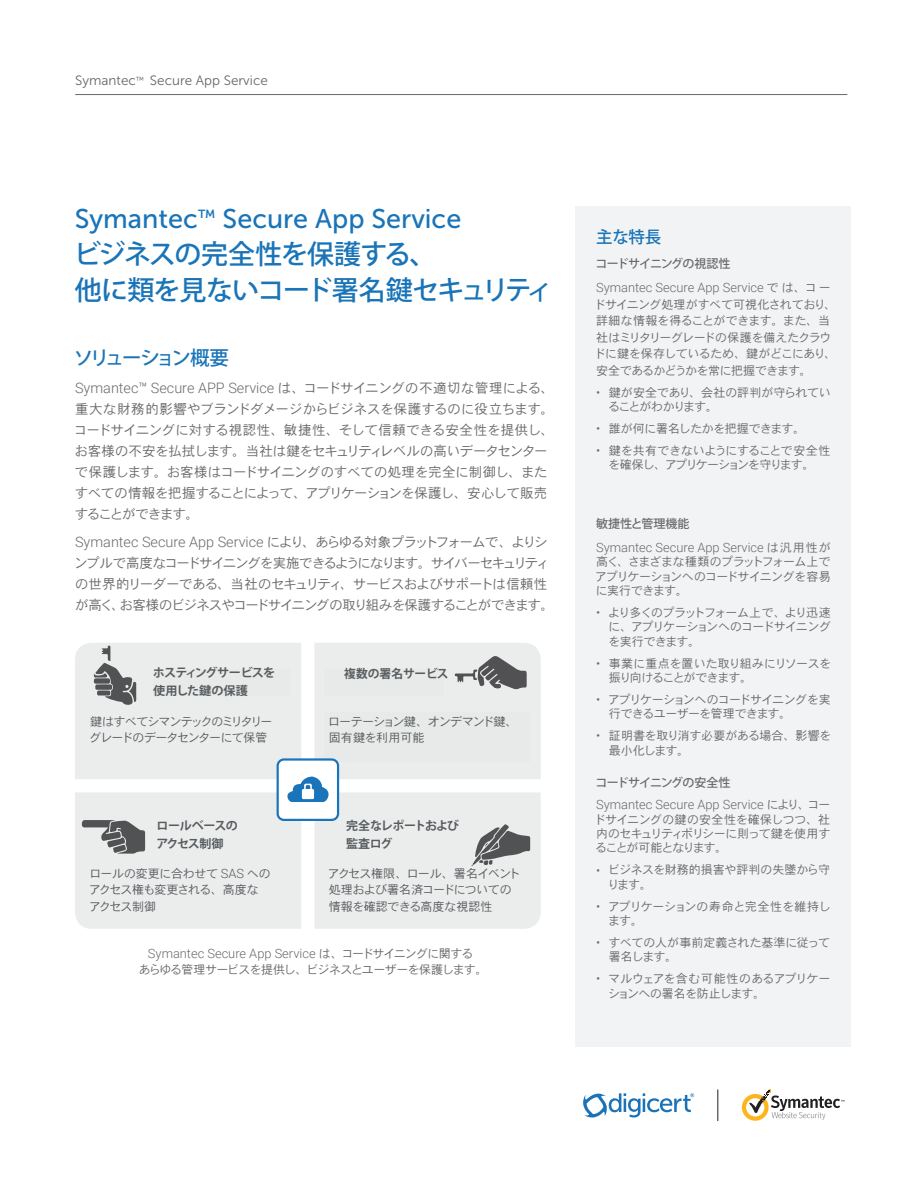
<style>
.page{position:relative;width:918px;height:1188px;background:#fff}
.page>*{position:absolute;margin:0;border:0;box-sizing:border-box;transform-origin:0 0}
.t1{font:500 27px/36px "Koz Go Pro";letter-spacing:-.04em;color:#1974b8}
.t2{font:27px "Museo Sans 500";color:#1974b8}
.t3{font:500 19.5px "Koz Go Pro";letter-spacing:-.14em;color:#1974b8}
.t4{font:500 16.5px "Koz Go Pro";color:#1974b8}
.t5{font:300 14.4px "Roboto";color:#6a6a6c}
.t6{font:13.5px/21px "Heisei Kaku Go Std W3";letter-spacing:-.04em;color:#6a6a6c}
.t7{font:13.5px/21px "Heisei Kaku Go Std W3";letter-spacing:-.08em;color:#6a6a6c}
.t8{font:13.5px "Museo Sans 300";color:#6a6a6c}
.t9{font:13.5px "Museo Sans 300";color:#686766}
.t10{font:300 12.9px "Roboto";color:#6a6a6c}
.t11{font:12px/14.4px "Heisei Kaku Go Std W3";letter-spacing:-.045em;color:#6a6a6c}
.t12{font:12px/14.4px "Heisei Kaku Go Std W3";letter-spacing:-.02em;color:#6a6a6c}
.t13{font:12px/16.5px "Heisei Kaku Go Std W3";letter-spacing:-.06em;color:#595c5f}
.t14{font:12px/16.5px "Heisei Kaku Go Std W3";letter-spacing:-.035em;color:#595c5f}
.t15{font:12px/16.5px "Heisei Kaku Go Std W3";letter-spacing:-.09em;color:#595c5f}
.t16{font:500 12px "Koz Go Pro";letter-spacing:-.055em;color:#6a6a6c}
.t17{font:12px/14.4px "Heisei Kaku Go Std W3";letter-spacing:-.025em;color:#6a6a6c}
.t18{font:700 12px/18px "Koz Go Pro";letter-spacing:-.07em;color:#595c5f}
.t19{font:700 12px/18px "Koz Go Pro";letter-spacing:-.05em;color:#595c5f}
.t20{font:700 12px/18px "Koz Go Pro";letter-spacing:-.03em;color:#595c5f}
.t21{font:700 12px "Koz Go Pro";letter-spacing:-.005em;color:#595c5f}
.t22{font:500 12px "Koz Go Pro";letter-spacing:-.005em;color:#6a6a6c}
.s1{color:#686766}
.s2{font-family:"Heisei Kaku Go Std W3";font-weight:400;font-size:13.5px}
.s3{font-family:"Heisei Kaku Go Std W3";font-weight:400;font-size:12px}
.s4{font-family:"Roboto";font-weight:300;font-size:12.9px}
</style>
<div class="page">
<hr style="left:75px;top:94px;width:772px;height:1px;background:#686766">
<svg style="left:583px;top:1093px;width:111px;height:25px"></svg>
<hr style="left:718px;top:1090px;width:1px;height:31px;background:#221e21">
<svg style="left:742px;top:1090px;width:102px;height:31px"></svg>
<div style="left:576px;top:207px;width:275px;height:840px;background:#f2f3f4"></div>
<svg style="left:75px;top:643px;width:466px;height:286px;background:#e5e7e8"></svg>
<p class="t8" style="left:75px;top:74px;width:196px"><span class="s1">S</span>ymantec™ Secure App Service</p>
<p class="t9" style="left:136px;top:73px;width:133px"><sup>™</sup> Secure App Service</p>
<h1 class="t2" style="left:75px;top:203px;width:388px">Symantec<sup>™</sup> Secure App Service</h1>
<h1 class="t1" style="left:74px;top:237px;width:481px">ビジネスの完全性を保護する、<br>他に類を見ないコード署名鍵セキュリティ</h1>
<h2 class="t3" style="left:74px;top:345px;width:157px">ソリューション概要</h2>
<p class="t5" style="left:75px;top:378px;width:480px">Symantec™ Secure APP Service <span class="s2">は、コードサイニングの不適切な管理による、</span></p>
<p class="t6" style="left:74px;top:398px;width:482px">重大な財務的影響やブランドダメージからビジネスを保護するのに役立ちます。コードサイニングに対する視認性、敏捷性、そして信頼できる安全性を提供し、お客様の不安を払拭します。当社は鍵をセキュリティレベルの高いデータセンターで保護します。お客様はコードサイニングのすべての処理を完全に制御し、またすべての情報を把握することによって、アプリケーションを保護し、安心して販売することができます。</p>
<p class="t5" style="left:75px;top:532px;width:474px">Symantec Secure App Service <span class="s2">により、あらゆる対象プラットフォームで、よりシ</span></p>
<p class="t7" style="left:74px;top:553px;width:481px">ンプルで高度なコードサイニングを実施できるようになります。サイバーセキュリティの世界的リーダーである、当社のセキュリティ、サービスおよびサポートは信頼性が高く、お客様のビジネスやコードサイニングの取り組みを保護することができます。</p>
<p class="t18" style="left:153px;top:665px;width:124px">ホスティングサービスを使用した鍵の保護</p>
<p class="t15" style="left:90px;top:713px;width:184px">鍵はすべてシマンテックのミリタリーグレードのデータセンターにて保管</p>
<p class="t21" style="left:344px;top:665px;width:106px">複数の署名サービス</p>
<p class="t13" style="left:328px;top:713px;width:191px">ローテーション鍵、オンデマンド鍵、固有鍵を利用可能</p>
<p class="t19" style="left:346px;top:817px;width:115px">完全なレポートおよび監査ログ</p>
<p class="t13" style="left:328px;top:865px;width:194px">アクセス権限、ロール、署名イベント処理および署名済コードについての情報を確認できる高度な視認性</p>
<p class="t10" style="left:148px;top:945px;width:327px">Symantec Secure App Service <span class="s3">は、コードサイニングに関する</span></p>
<p class="t11" style="left:139px;top:963px;width:350px">あらゆる管理サービスを提供し、ビジネスとユーザーを保護します。</p>
<p class="t20" style="left:156px;top:817px;width:83px">ロールベースのアクセス制御</p>
<p class="t14" style="left:89px;top:865px;width:183px">ロールの変更に合わせて <span class="s4">SAS</span> へのアクセス権も変更される、高度なアクセス制御</p>
<h3 class="t4" style="left:596px;top:226px;width:67px">主な特長</h3>
<p class="t16" style="left:595px;top:256px;width:136px">コードサイニングの視認性</p>
<p class="t10" style="left:596px;top:279px;width:236px">Symantec Secure App Service <span class="s3">では、コー</span></p>
<p class="t11" style="left:594px;top:296px;width:244px;line-height:16.5px">ドサイニング処理がすべて可視化されており、詳細な情報を得ることができます。また、当社はミリタリーグレードの保護を備えたクラウドに鍵を保存しているため、鍵がどこにあり、安全であるかどうかを常に把握できます。</p>
<p class="t12" style="left:608px;top:385px;width:224px;text-indent:-12px"><span class="s4">•</span> 鍵が安全であり、会社の評判が守られていることがわかります。</p>
<p class="t11" style="left:596px;top:421px;width:211px"><span class="s4">•</span> 誰が何に署名したかを把握できます。</p>
<p class="t11" style="left:596px;top:443px;width:236px;text-align:center"><span class="s4">•</span> 鍵を共有できないようにすることで安全性を確保し、アプリケーションを守ります。</p>
<p class="t22" style="left:596px;top:516px;width:95px">敏捷性と管理機能</p>
<p class="t10" style="left:596px;top:538px;width:236px">Symantec Secure App Service <span class="s3">は汎用性が</span></p>
<p class="t11" style="left:595px;top:554px;width:237px;text-align:justify">高く、さまざまな種類のプラットフォーム上でアプリケーションへのコードサイニングを容易に実行できます。</p>
<p class="t11" style="left:608px;top:605px;width:224px;text-align:justify;text-indent:-12px"><span class="s4">•</span> より多くのプラットフォーム上で、より迅速に、アプリケーションへのコードサイニングを実行できます。</p>
<p class="t11" style="left:609px;top:656px;width:224px;text-indent:-13px"><span class="s4">•</span> 事業に重点を置いた取り組みにリソースを振り向けることができます。</p>
<p class="t11" style="left:609px;top:692px;width:223px;text-indent:-13px"><span class="s4">•</span> アプリケーションへのコードサイニングを実行できるユーザーを管理できます。</p>
<p class="t12" style="left:609px;top:728px;width:224px;text-indent:-13px"><span class="s4">•</span> 証明書を取り消す必要がある場合、影響を最小化します。</p>
<p class="t16" style="left:595px;top:775px;width:136px">コードサイニングの安全性</p>
<p class="t10" style="left:596px;top:796px;width:236px">Symantec Secure App Service <span class="s3">により、コー</span></p>
<p class="t11" style="left:594px;top:812px;width:238px;text-align:justify">ドサイニングの鍵の安全性を確保しつつ、社内のセキュリティポリシーに則って鍵を使用することが可能となります。</p>
<p class="t12" style="left:607px;top:863px;width:224px;text-indent:-11px"><span class="s4">•</span> ビジネスを財務的損害や評判の失墜から守ります。</p>
<p class="t17" style="left:608px;top:899px;width:224px;text-indent:-12px"><span class="s4">•</span> アプリケーションの寿命と完全性を維持します。</p>
<p class="t12" style="left:609px;top:935px;width:223px;text-indent:-13px"><span class="s4">•</span> すべての人が事前定義された基準に従って署名します。</p>
<p class="t11" style="left:608px;top:971px;width:224px;text-indent:-12px"><span class="s4">•</span> マルウェアを含む可能性のあるアプリケーションへの署名を防止します。</p>
</div>
